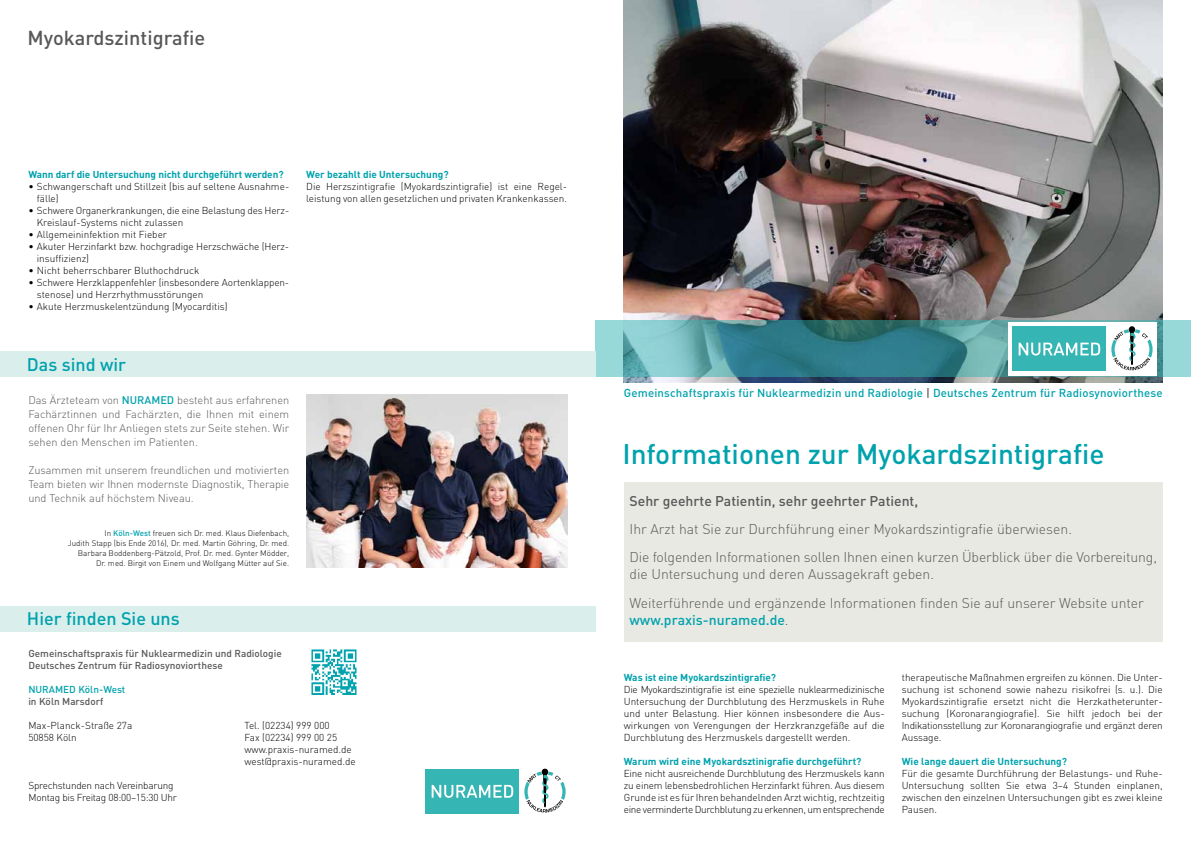
<style>
.page{position:relative;width:1191px;height:842px;background:#fff}
.page>*{position:absolute;margin:0;border:0;box-sizing:border-box;transform-origin:0 0}
.t1{font:500 28px "DIN";color:#00a2ad}
.t2{font:500 20px "DIN";color:#58585a}
.t3{font:500 18px "DIN";color:#00a2ad}
.t4{font:300 14px/28.3px "DIN";color:#58585a}
.t5{font:500 14px "DIN";color:#58585a}
.t6{font:500 14px "DIN";color:#00a2ad}
.t7{font:500 11.5px "DIN";letter-spacing:.015em;color:#00a2ad}
.t8{font:300 11px/14px "DIN";color:#58585a;text-align:justify}
.t9{font:300 10px/12px "DIN";color:#000}
.t10{font:700 10px "DIN";color:#00a2ad}
.t11{font:500 10px/12px "DIN";color:#58585a}
.t12{font:300 10px/12px "DIN";letter-spacing:-.02em;color:#000}
.t13{font:500 10px "DIN";color:#00a2ad}
.t14{font:300 8px/10px "DIN";color:#000;text-align:right}
.s1{font-weight:500;color:#00a2ad}
.s2{color:#58585a}
.s3{font-weight:300;color:#58585a}
</style>
<div class="page">
<div style="left:624px;top:482px;width:538px;height:160px;background:#e9e9e3"></div>
<div style="left:0;top:606px;width:595px;height:25px;background:#daeeec"></div>
<div style="left:425px;top:769px;width:94px;height:44px;background:#35b5b3"></div>
<svg style="left:431px;top:785px;width:82px;height:13px"></svg>
<div style="left:541px;top:768px;width:7px;height:7px;border:2px solid #fff;border-radius:50%"></div>
<svg style="left:524px;top:769px;width:42px;height:44px"></svg>
<img style="left:624px;top:0;width:538px;height:383px">
<svg style="left:595px;top:320px;width:596px;height:57px;background:#539aa0"></svg>
<div style="left:1007px;top:322px;width:99px;height:54px;background:#fff"></div>
<div style="left:1012px;top:327px;width:94px;height:44px;background:#35b5b3"></div>
<svg style="left:1018px;top:343px;width:82px;height:12px"></svg>
<div style="left:1106px;top:322px;width:51px;height:54px;background:#fff"></div>
<div style="left:1128px;top:326px;width:7px;height:7px;border:2px solid #fff;border-radius:50%"></div>
<svg style="left:1111px;top:327px;width:42px;height:44px"></svg>
<img style="left:306px;top:395px;width:261px;height:173px">
<div style="left:0;top:351px;width:595px;height:26px;background:#daeeec"></div>
<img style="left:312px;top:650px;width:44px;height:44px">
<h2 class="t2" style="left:28px;top:25px;width:179px">Myokardszintigrafie</h2>
<p class="t10" style="left:28px;top:168px;width:257px">Wann darf die Untersuchung nicht durchgeführt werden?</p>
<p class="t9" style="left:37px;top:181px;width:254px;text-indent:-8px">• Schwangerschaft und Stillzeit (bis auf seltene Ausnahme&shy;fälle)</p>
<p class="t9" style="left:37px;top:205px;width:254px;text-indent:-8px">• Schwere Organerkrankungen, die eine Belastung des Herz-<br>Kreislauf-Systems nicht zulassen</p>
<p class="t9" style="left:28px;top:229px;width:140px">• Allgemeininfektion mit Fieber</p>
<p class="t9" style="left:37px;top:241px;width:254px;text-indent:-8px">• Akuter Herzinfarkt bzw. hochgradige Herzschwäche (Herz&shy;insuffizienz)</p>
<p class="t9" style="left:28px;top:265px;width:172px">• Nicht beherrschbarer Bluthochdruck</p>
<p class="t9" style="left:37px;top:277px;width:254px;text-indent:-8px">• Schwere Herzklappenfehler (insbesondere Aortenklappen&shy;stenose) und Herzrhythmusstörungen</p>
<p class="t9" style="left:28px;top:301px;width:201px">• Akute Herzmuskelentzündung (Myocarditis)</p>
<p class="t10" style="left:306px;top:168px;width:144px">Wer bezahlt die Untersuchung?</p>
<p class="t9" style="left:306px;top:181px;width:262px">Die Herzszintigrafie (Myokardszintigrafie) ist eine Regel&shy;leistung von allen gesetzlichen und privaten Krankenkassen.</p>
<h3 class="t3" style="left:27px;top:353px;width:101px">Das sind wir</h3>
<p class="t8" style="left:28px;top:393px;width:262px">Das Ärzteteam von <span class="s1">NURAMED</span> besteht aus erfahrenen Fachärztinnen und Fachärzten, die Ihnen mit einem offenen Ohr für Ihr Anliegen stets zur Seite stehen. Wir sehen den Menschen im Patienten.</p>
<p class="t8" style="left:28px;top:463px;width:262px">Zusammen mit unserem freundlichen und motivierten Team bieten wir Ihnen modernste Diagnostik, Therapie und Technik auf höchstem Niveau.</p>
<p class="t14" style="left:68px;top:528px;width:223px">In <span class="s1">Köln-West</span> freuen sich Dr. med. Klaus Diefenbach,<br>Judith Stapp (bis Ende 2016), Dr. med. Martin Göhring, Dr. med.<br>Barbara Boddenberg-Pätzold, Prof. Dr. med. Gynter Mödder, Dr. med. Birgit von Einem und Wolfgang Mütter auf Sie.</p>
<h3 class="t3" style="left:27px;top:607px;width:154px">Hier finden Sie uns</h3>
<p class="t11" style="left:28px;top:647px;width:255px">Gemeinschaftspraxis für Nuklearmedizin und Radiologie<br>Deutsches Zentrum für Radiosynoviorthese</p>
<p class="t13" style="left:28px;top:683px;width:98px">NURAMED Köln-West</p>
<p class="t11" style="left:28px;top:695px;width:77px">in Köln Marsdorf</p>
<p class="t9" style="left:28px;top:719px;width:105px">Max-Planck-Straße 27a</p>
<p class="t9" style="left:244px;top:719px;width:87px">Tel. (02234) 999 000</p>
<p class="t9" style="left:28px;top:731px;width:50px">50858 Köln</p>
<p class="t9" style="left:244px;top:731px;width:113px">Fax (02234) 999 00 25 www.praxis-nuramed.de west@praxis-nuramed.de</p>
<p class="t12" style="left:28px;top:779px;width:150px">Sprechstunden nach Vereinbarung<br>Montag bis Freitag 08:00–15:30 Uhr</p>
<p class="t7" style="left:624px;top:386px;width:540px">Gemeinschaftspraxis für Nuklearmedizin und Radiologie <span class="s2">|</span> Deutsches Zentrum für Radiosynoviorthese</p>
<h1 class="t1" style="left:622px;top:436px;width:483px">Informationen zur Myokardszintigrafie</h1>
<h3 class="t5" style="left:629px;top:491px;width:290px">Sehr geehrte Patientin, sehr geehrter Patient,</h3>
<h3 class="t4" style="left:629px;top:515px;width:529px">Ihr Arzt hat Sie zur Durchführung einer Myokardszintigrafie überwiesen.<br>Die folgenden Informationen sollen Ihnen einen kurzen Überblick über die Vorbereitung,</h3>
<h3 class="t4" style="left:629px;top:560px;width:516px">die Untersuchung und deren Aussagekraft geben.<br>Weiterführende und ergänzende Informationen finden Sie auf unserer Website unter</h3>
<h3 class="t6" style="left:629px;top:610px;width:161px">www.praxis-nuramed.de<span class="s3">.</span></h3>
<p class="t10" style="left:624px;top:671px;width:154px">Was ist eine Myokardszintigrafie?</p>
<p class="t9" style="left:624px;top:683px;width:262px;text-align:justify">Die Myokardszintigrafie ist eine spezielle nuklearmedizinische Untersuchung der Durchblutung des Herzmuskels in Ruhe und unter Belastung. Hier können insbesondere die Aus&shy;wirkungen von Verengungen der Herzkranzgefäße auf die Durchblutung des Herzmuskels dargestellt werden.</p>
<p class="t10" style="left:624px;top:755px;width:239px">Warum wird eine Myokardsztinigrafie durchgeführt?</p>
<p class="t9" style="left:624px;top:767px;width:262px;text-align:justify">Eine nicht ausreichende Durchblutung des Herzmuskels kann zu einem lebensbedrohlichen Herzinfarkt führen. Aus diesem Grunde ist es für Ihren behandelnden Arzt wichtig, rechtzeitig eine verminderte Durchblutung zu erkennen, um entsprechende</p>
<p class="t9" style="left:901px;top:671px;width:262px;text-align:justify">therapeutische Maßnahmen ergreifen zu können. Die Unter&shy;suchung ist schonend sowie nahezu risikofrei (s. u.). Die Myokardszintigrafie ersetzt nicht die Herzkatheterunter&shy;suchung (Koronarangiografie). Sie hilft jedoch bei der Indikationsstellung zur Koronarangiografie und ergänzt deren Aussage.</p>
<p class="t10" style="left:901px;top:754px;width:167px">Wie lange dauert die Untersuchung?</p>
<p class="t9" style="left:901px;top:767px;width:262px;text-align:justify">Für die gesamte Durchführung der Belastungs- und Ruhe-Untersuchung sollten Sie etwa 3–4 Stunden einplanen, zwischen den einzelnen Untersuchungen gibt es zwei kleine Pausen.</p>
</div>
